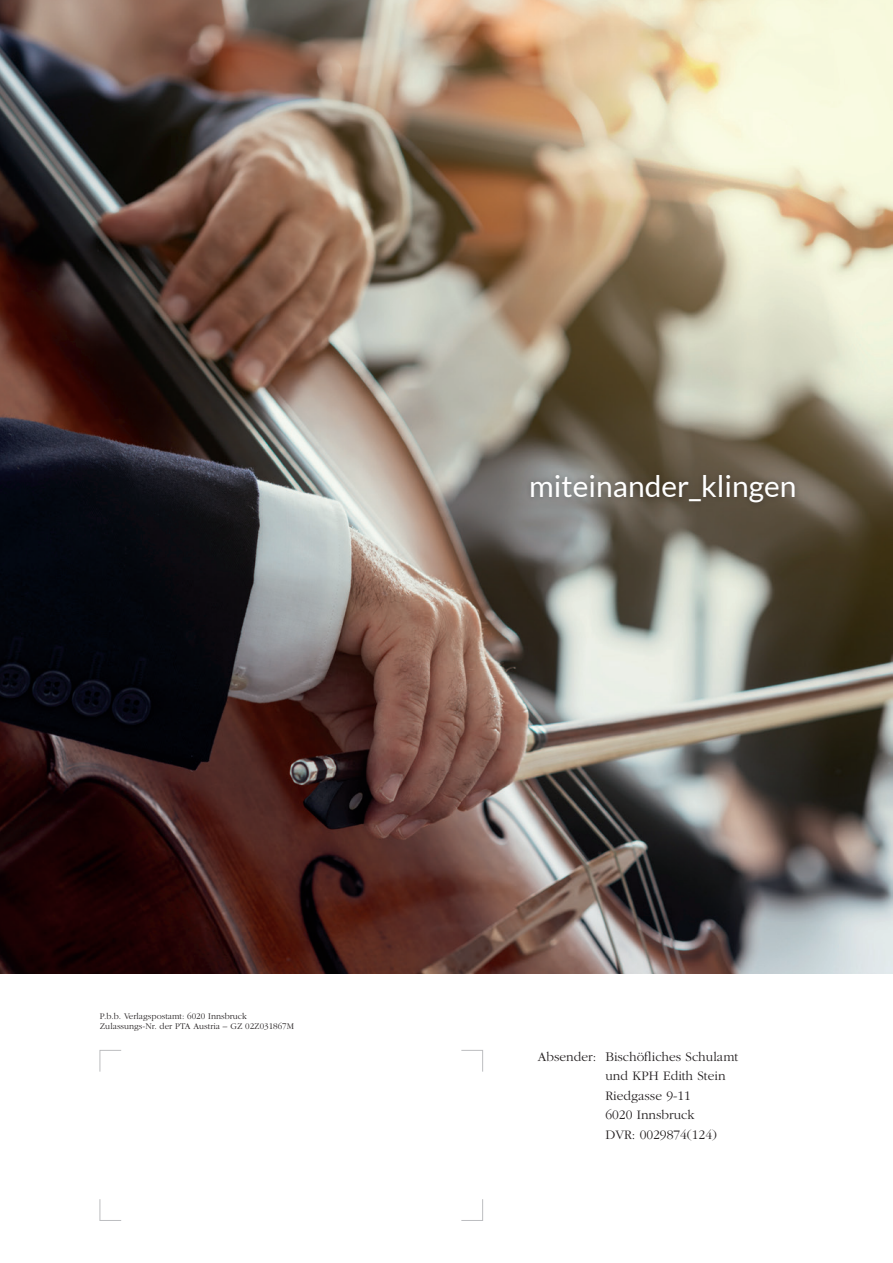
<style>
.page{position:relative;width:893px;height:1263px;background:#fff}
.page>*{position:absolute;margin:0;border:0;box-sizing:border-box;transform-origin:0 0}
.t1{font:30px "Lato";color:#fff}
.t2{font:300 13.5px/19.5px "Garamond";color:#231f20}
.t3{font:300 9px/10.5px "Garamond";color:#231f20}
</style>
<div class="page">
<img style="left:0;top:0;width:893px;height:974px">
<div style="left:525px;top:470px;width:276px;height:39px;background:#231f20;opacity:.4"></div>
<p class="t3" style="left:100px;top:1011px;width:195px">P.b.b. Verlagspostamt: 6020 Innsbruck<br>Zulassungs-Nr. der PTA Austria – GZ 02Z031867M</p>
<h1 class="t1" style="left:529px;top:470px;width:269px">miteinander_klingen</h1>
<p class="t2" style="left:605px;top:1047px;width:134px;text-indent:-68px">Absender: Bischöfliches Schulamt und KPH Edith Stein<br>Riedgasse 9-11<br>6020 Innsbruck<br>DVR: 0029874(124)</p>
</div>
